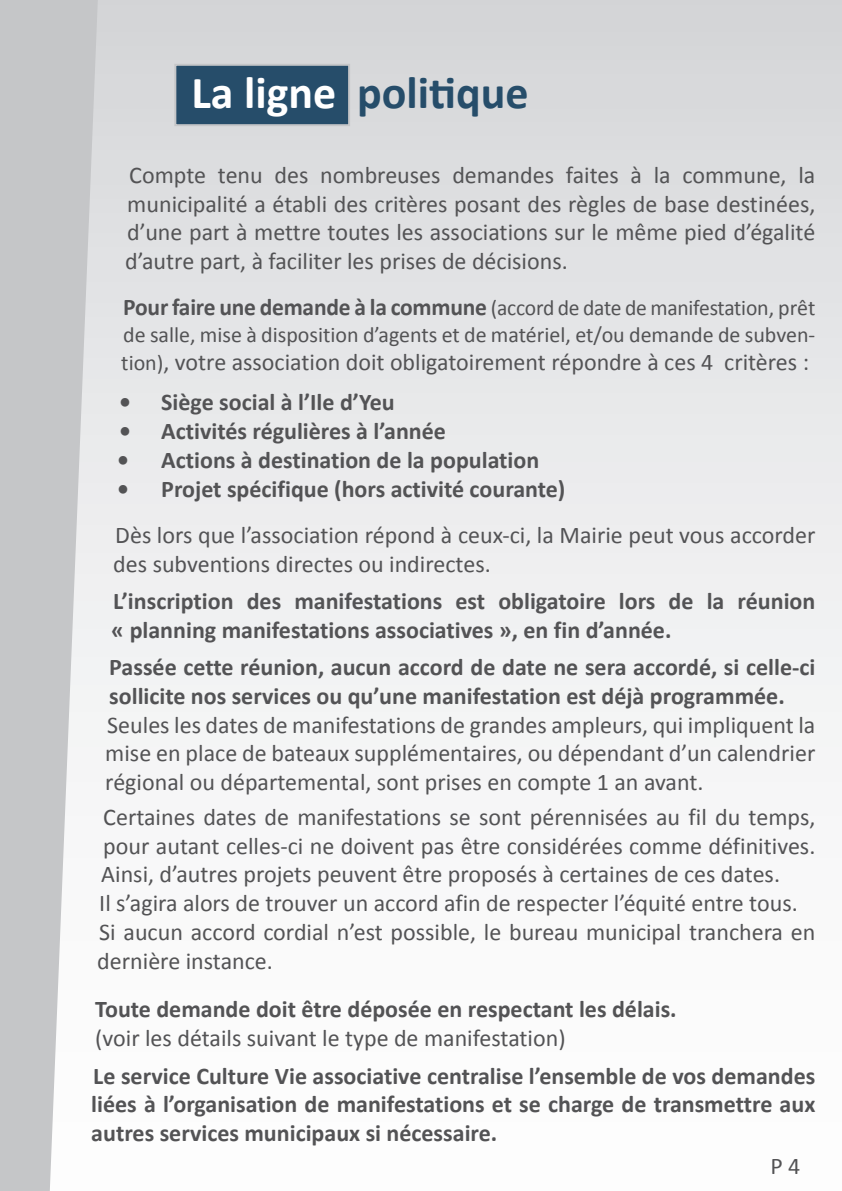
<style>
.page{position:relative;width:842px;height:1191px;background:#fff}
.page>*{position:absolute;margin:0;border:0;box-sizing:border-box;transform-origin:0 0}
.grand_titre{font:700 46px "Calibri";color:#264d6a}
.texte_para{font:24px/28.8px "Calibri";color:#535355;text-align:justify}
.texe_gras{font:700 24px/28.8px "Calibri";color:#535355}
.texte_para-2{font:22px/26.4px "Calibri";color:#535355}
.s1{color:#fff}
.s2{font-weight:700;font-size:24px}
.s3{font-size:22px}
</style>
<div class="page">
<div style="left:0;top:0;width:842px;height:1191px;background:linear-gradient(to bottom,#d8d9db,#fff)"></div>
<svg style="left:0;top:0;width:99px;height:1191px"></svg>
<div style="left:174px;top:64px;width:176px;height:62px;background:#264d6a;border:2px solid #c5c6c8"></div>
<p class="grand_titre" style="left:191px;top:60px;width:339px"><span class="s1">La ligne</span> politique</p>
<p class="texte_para" style="left:125px;top:160px;width:692px">Compte tenu des nombreuses demandes faites à la commune, la municipalité a établi des critères posant des règles de base destinées, d’une part à mettre toutes les associations sur le même pied d’égalité d’autre part, à faciliter les prises de décisions.</p>
<p class="texte_para-2" style="left:123px;top:294px;width:694px"><span class="s2">Pour faire une demande à la commune</span> (accord de date de manifestation, prêt de salle, mise à disposition d’agents et de matériel, et/ou demande de subven-</p>
<p class="texte_para" style="left:121px;top:347px;width:689px"><span class="s3">tion)</span>, votre association doit obligatoirement répondre à ces 4 critères :</p>
<p class="texe_gras" style="left:119px;top:387px;width:277px">• Siège social à l’Ile d’Yeu</p>
<p class="texe_gras" style="left:119px;top:416px;width:328px">• Activités régulières à l’année</p>
<p class="texe_gras" style="left:117px;top:445px;width:423px">• Actions à destination de la population</p>
<p class="texe_gras" style="left:117px;top:474px;width:450px">• Projet spécifique (hors activité courante)</p>
<p class="texte_para" style="left:113px;top:519px;width:704px">Dès lors que l’association répond à ceux-ci, la Mairie peut vous accorder des subventions directes ou indirectes.</p>
<p class="texe_gras" style="left:111px;top:585px;width:706px">L’inscription des manifestations est obligatoire lors de la réunion « planning manifestations associatives », en fin d’année.</p>
<p class="texe_gras" style="left:109px;top:652px;width:707px">Passée cette réunion, aucun accord de date ne sera accordé, si celle-ci sollicite nos services ou qu’une manifestation est déjà programmée.</p>
<p class="texte_para" style="left:105px;top:709px;width:711px">Seules les dates de manifestations de grandes ampleurs, qui impliquent la mise en place de bateaux supplémentaires, ou dépendant d’un calendrier régional ou départemental, sont prises en compte 1 an avant.</p>
<p class="texte_para" style="left:101px;top:801px;width:716px">Certaines dates de manifestations se sont pérennisées au fil du temps, pour autant celles-ci ne doivent pas être considérées comme définitives.<br>Ainsi, d’autres projets peuvent être proposés à certaines de ces dates.</p>
<p class="texte_para" style="left:99px;top:888px;width:700px">Il s’agira alors de trouver un accord afin de respecter l’équité entre tous.</p>
<p class="texte_para" style="left:97px;top:917px;width:720px">Si aucun accord cordial n’est possible, le bureau municipal tranchera en dernière instance.</p>
<p class="texe_gras" style="left:95px;top:994px;width:583px">Toute demande doit être déposée en respectant les délais.</p>
<p class="texte_para" style="left:95px;top:1023px;width:472px">(voir les détails suivant le type de manifestation)</p>
<p class="texe_gras" style="left:91px;top:1060px;width:726px;text-align:justify">Le service Culture Vie associative centralise l’ensemble de vos demandes liées à l’organisation de manifestations et se charge de transmettre aux autres services municipaux si nécessaire.</p>
<p class="texte_para" style="left:770px;top:1150px;width:31px">P 4</p>
</div>
